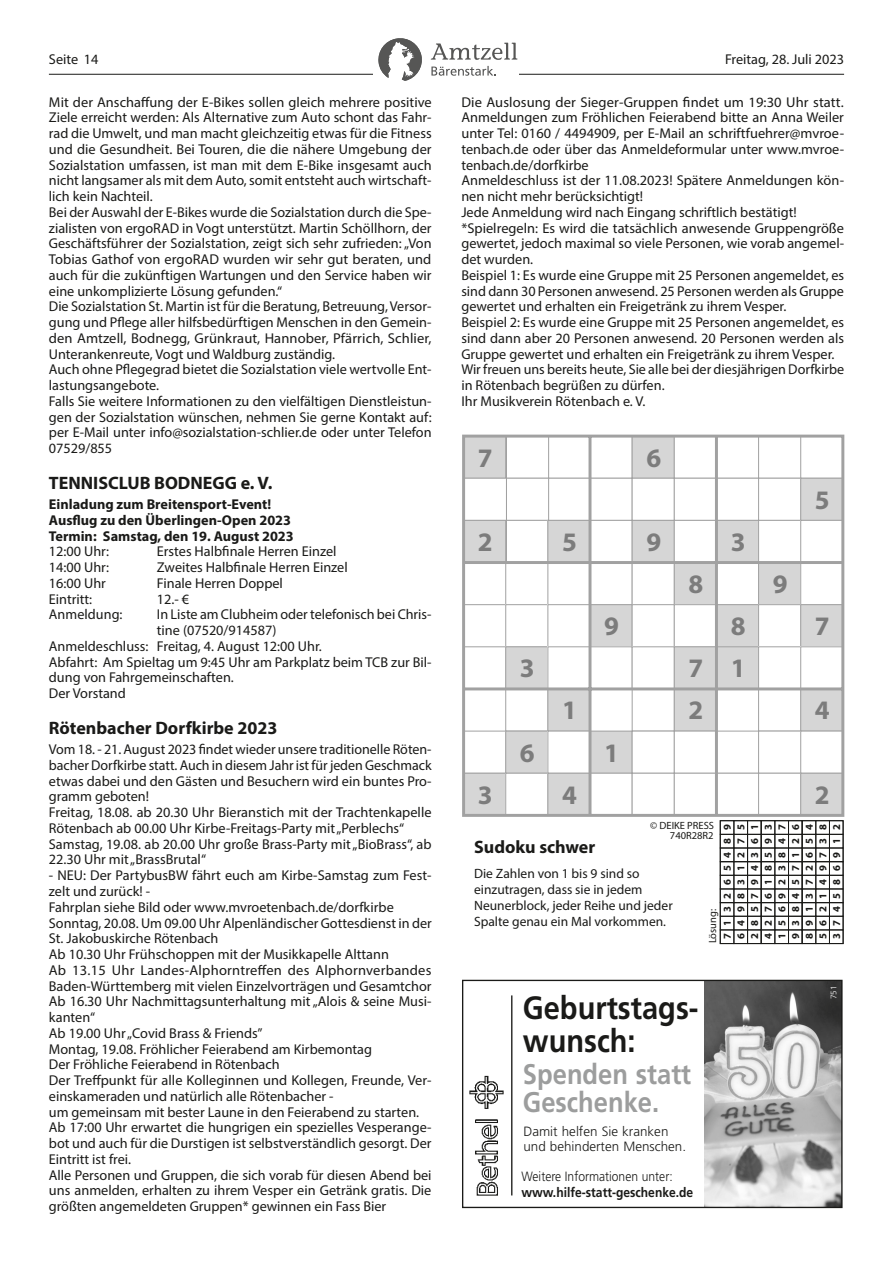
<style>
.page{position:relative;width:893px;height:1263px;background:#fff}
.page>*{position:absolute;margin:0;border:0;box-sizing:border-box;transform-origin:0 0}
.t1{font:700 32.25px/33.6px "Frutiger";color:#1a1a18;scale:.9 1}
.t2{font:700 28.35px/28.3px "Frutiger";color:#9c9d9d;scale:.9 1}
.t3{font:700 26.7px "Myriad Pro";color:#7c7c7c}
.t4{font:700 18px "Myriad Pro";color:#1a1a18}
.t5{font:14.25px/15.8px "Myriad Pro";color:#1a1a18}
.t6{font:700 14.25px/15.8px "Myriad Pro";color:#1a1a18}
.t7{font:13.5px/16.2px "Myriad Pro";color:#1a1a18}
.t8{font:300 13.35px/15.3px "Frutiger";color:#1a1a18}
.t9{font:700 13.35px "Frutiger";color:#1a1a18;scale:.9 1}
.t10{font:300 13.35px "Frutiger";color:#1a1a18;scale:.9 1}
.t11{font:700 10.65px/13.6px "Myriad Pro";letter-spacing:.735em;color:#1a1a18;text-align:justify}
.t12{font:10.5px/10.8px "Myriad Pro";color:#1a1a18;text-align:right}
.t13{font:300 8.1px "Frutiger";color:#fff}
</style>
<div class="page">
<hr style="left:49px;top:74px;width:795px;height:1px;background:#1a1a18">
<div style="left:374px;top:38px;width:145px;height:43px;background:#fff"></div>
<svg style="left:431px;top:66px;width:65px;height:10px"></svg>
<svg style="left:431px;top:43px;width:86px;height:17px"></svg>
<svg style="left:378px;top:38px;width:44px;height:43px"></svg>
<svg style="left:462px;top:435px;width:382px;height:382px"></svg>
<svg style="left:720px;top:820px;width:124px;height:124px"></svg>
<img style="left:704px;top:982px;width:137px;height:224px">
<img style="left:469px;top:1075px;width:35px;height:121px">
<hr style="left:511px;top:995px;width:1px;height:200px;background:#1a1a18">
<div style="left:462px;top:980px;width:381px;height:228px;border:1px solid #1a1a18"></div>
<p class="t5" style="left:49px;top:51px;width:51px">Seite 14</p>
<p class="t5" style="left:725px;top:51px;width:121px">Freitag, 28. Juli 2023</p>
<p class="t5" style="left:49px;top:94px;width:384px">Mit der Anschaffung der E-Bikes sollen gleich mehrere positive Ziele erreicht werden: Als Alternative zum Auto schont das Fahr&shy;rad die Umwelt, und man macht gleichzeitig etwas für die Fitness und die Gesundheit. Bei Touren, die die nähere Umgebung der Sozialstation umfassen, ist man mit dem E-Bike insgesamt auch nicht langsamer als mit dem Auto, somit entsteht auch wirtschaft&shy;lich kein Nachteil.<br>Bei der Auswahl der E-Bikes wurde die Sozialstation durch die Spe&shy;zialisten von ergoRAD in Vogt unterstützt. Martin Schöllhorn, der Geschäftsführer der Sozialstation, zeigt sich sehr zufrieden: „Von Tobias Gathof von ergoRAD wurden wir sehr gut beraten, und auch für die zukünftigen Wartungen und den Service haben wir eine unkomplizierte Lösung gefunden.“<br>Die Sozialstation St. Martin ist für die Beratung, Betreuung, Versor&shy;gung und Pflege aller hilfsbedürftigen Menschen in den Gemein&shy;den Amtzell, Bodnegg, Grünkraut, Hannober, Pfärrich, Schlier, Unterankenreute, Vogt und Waldburg zuständig.<br>Auch ohne Pflegegrad bietet die Sozialstation viele wertvolle Ent&shy;lastungsangebote.<br>Falls Sie weitere Informationen zu den vielfältigen Dienstleistun&shy;gen der Sozialstation wünschen, nehmen Sie gerne Kontakt auf: per E-Mail unter info@sozialstation-schlier.de oder unter Telefon 07529/855</p>
<p class="t4" style="left:49px;top:471px;width:225px">TENNISCLUB BODNEGG e. V.</p>
<p class="t6" style="left:49px;top:496px;width:246px">Einladung zum Breitensport-Event!<br>Ausflug zu den Überlingen-Open 2023<br>Termin: Samstag, den 19. August 2023</p>
<p class="t5" style="left:49px;top:544px;width:62px">12:00 Uhr:</p>
<p class="t5" style="left:157px;top:544px;width:181px">Erstes Halbfinale Herren Einzel</p>
<p class="t5" style="left:49px;top:559px;width:62px">14:00 Uhr:</p>
<p class="t5" style="left:157px;top:559px;width:192px">Zweites Halbfinale Herren Einzel</p>
<p class="t5" style="left:49px;top:575px;width:58px">16:00 Uhr</p>
<p class="t5" style="left:157px;top:575px;width:128px">Finale Herren Doppel</p>
<p class="t5" style="left:49px;top:591px;width:45px">Eintritt:</p>
<p class="t5" style="left:157px;top:591px;width:34px">12.- €</p>
<p class="t5" style="left:49px;top:607px;width:75px">Anmeldung:</p>
<p class="t5" style="left:157px;top:607px;width:276px">In Liste am Clubheim oder telefonisch bei Chris-</p>
<p class="t5" style="left:157px;top:622px;width:121px">tine (07520/914587)</p>
<p class="t5" style="left:49px;top:638px;width:274px">Anmeldeschluss: Freitag, 4. August 12:00 Uhr.</p>
<p class="t5" style="left:49px;top:654px;width:384px">Abfahrt: Am Spieltag um 9:45 Uhr am Parkplatz beim TCB zur Bil-</p>
<p class="t5" style="left:49px;top:670px;width:186px">dung von Fahrgemeinschaften.</p>
<p class="t5" style="left:49px;top:685px;width:78px">Der Vorstand</p>
<p class="t4" style="left:49px;top:716px;width:230px">Rötenbacher Dorfkirbe 2023</p>
<p class="t5" style="left:49px;top:741px;width:384px">Vom 18. - 21. August 2023 findet wieder unsere traditionelle Röten&shy;bacher Dorfkirbe statt. Auch in diesem Jahr ist für jeden Geschmack etwas dabei und den Gästen und Besuchern wird ein buntes Pro&shy;gramm geboten!<br>Freitag, 18.08. ab 20.30 Uhr Bieranstich mit der Trachtenkapelle Rötenbach ab 00.00 Uhr Kirbe-Freitags-Party mit „Perblechs“ Samstag, 19.08. ab 20.00 Uhr große Brass-Party mit „BioBrass“, ab 22.30 Uhr mit „BrassBrutal“</p>
<p class="t5" style="left:49px;top:867px;width:384px">- NEU: Der PartybusBW fährt euch am Kirbe-Samstag zum Fest&shy;zelt und zurück! -<br>Fahrplan siehe Bild oder www.mvroetenbach.de/dorfkirbe Sonntag, 20.08. Um 09.00 Uhr Alpenländischer Gottesdienst in der St. Jakobuskirche Rötenbach<br>Ab 10.30 Uhr Frühschoppen mit der Musikkapelle Alttann<br>Ab 13.15 Uhr Landes-Alphorntreffen des Alphornverbandes Baden-Württemberg mit vielen Einzelvorträgen und Gesamtchor Ab 16.30 Uhr Nachmittagsunterhaltung mit „Alois &amp; seine Musi&shy;kanten“<br>Ab 19.00 Uhr „Covid Brass &amp; Friends”<br>Montag, 19.08. Fröhlicher Feierabend am Kirbemontag<br>Der Fröhliche Feierabend in Rötenbach<br>Der Treffpunkt für alle Kolleginnen und Kollegen, Freunde, Ver&shy;einskameraden und natürlich alle Rötenbacher -<br>um gemeinsam mit bester Laune in den Feierabend zu starten.<br>Ab 17:00 Uhr erwartet die hungrigen ein spezielles Vesperange&shy;bot und auch für die Durstigen ist selbstverständlich gesorgt. Der Eintritt ist frei.<br>Alle Personen und Gruppen, die sich vorab für diesen Abend bei uns anmelden, erhalten zu ihrem Vesper ein Getränk gratis. Die größten angemeldeten Gruppen* gewinnen ein Fass Bier</p>
<p class="t5" style="left:461px;top:94px;width:384px">Die Auslosung der Sieger-Gruppen findet um 19:30 Uhr statt.<br>Anmeldungen zum Fröhlichen Feierabend bitte an Anna Weiler unter Tel: 0160 / 4494909, per E-Mail an schriftfuehrer@mvroe&shy;tenbach.de oder über das Anmeldeformular unter www.mvroe&shy;tenbach.de/dorfkirbe<br>Anmeldeschluss ist der 11.08.2023! Spätere Anmeldungen kön&shy;nen nicht mehr berücksichtigt!<br>Jede Anmeldung wird nach Eingang schriftlich bestätigt! *Spielregeln: Es wird die tatsächlich anwesende Gruppengröße gewertet, jedoch maximal so viele Personen, wie vorab angemel&shy;det wurden.<br>Beispiel 1: Es wurde eine Gruppe mit 25 Personen angemeldet, es sind dann 30 Personen anwesend. 25 Personen werden als Gruppe gewertet und erhalten ein Freigeträ nk zu ihrem Vesper.<br>Beispiel 2: Es wurde eine Gruppe mit 25 Personen angemeldet, es sind dann aber 20 Personen anwesend. 20 Personen werden als Gruppe gewertet und erhalten ein Freigeträ nk zu ihrem Vesper.<br>Wir freuen uns bereits heute, Sie alle bei der diesjährigen Dorfkirbe in Rötenbach begrüßen zu dürfen.<br>Ihr Musikverein Rötenbach e. V.</p>
<h3 class="t3" style="left:478px;top:440px;width:16px">7</h3>
<h3 class="t3" style="left:646px;top:440px;width:16px">6</h3>
<h3 class="t3" style="left:815px;top:482px;width:16px">5</h3>
<h3 class="t3" style="left:478px;top:524px;width:16px">2</h3>
<h3 class="t3" style="left:562px;top:524px;width:16px">5</h3>
<h3 class="t3" style="left:646px;top:524px;width:16px">9</h3>
<h3 class="t3" style="left:731px;top:524px;width:16px">3</h3>
<h3 class="t3" style="left:688px;top:566px;width:16px">8</h3>
<h3 class="t3" style="left:773px;top:566px;width:16px">9</h3>
<h3 class="t3" style="left:604px;top:609px;width:16px">9</h3>
<h3 class="t3" style="left:731px;top:609px;width:16px">8</h3>
<h3 class="t3" style="left:815px;top:609px;width:16px">7</h3>
<h3 class="t3" style="left:520px;top:651px;width:16px">3</h3>
<h3 class="t3" style="left:688px;top:651px;width:58px">7 1</h3>
<h3 class="t3" style="left:562px;top:693px;width:16px">1</h3>
<h3 class="t3" style="left:688px;top:693px;width:16px">2</h3>
<h3 class="t3" style="left:815px;top:693px;width:16px">4</h3>
<h3 class="t3" style="left:520px;top:735px;width:16px">6</h3>
<h3 class="t3" style="left:604px;top:735px;width:16px">1</h3>
<h3 class="t3" style="left:478px;top:777px;width:16px">3</h3>
<h3 class="t3" style="left:562px;top:777px;width:16px">4</h3>
<h3 class="t3" style="left:815px;top:777px;width:16px">2</h3>
<p class="t11" style="left:720px;top:939px;width:117px;rotate:-90deg">713265489<br>649831275<br>285794361<br>427618593<br>156923847<br>938457126<br>891372654<br>562149738<br>374586912</p>
<p class="t12" style="left:650px;top:819px;width:65px">© DEIKE PRESS<br>740R28R2</p>
<p class="t4" style="left:474px;top:835px;width:123px">Sudoku schwer</p>
<p class="t7" style="left:474px;top:865px;width:200px">Die Zahlen von 1 bis 9 sind so einzutragen, dass sie in jedem<br>Neunerblock, jeder Reihe und jeder<br>Spalte genau ein Mal vorkommen.</p>
<p class="t12" style="left:707px;top:943px;width:36px;rotate:-90deg">Lösung:</p>
<p class="t13" style="left:829px;top:999px;width:15px;rotate:-90deg">751</p>
<h1 class="t1" style="left:523px;top:990px;width:197px">Geburtstags&shy;wunsch:</h1>
<h2 class="t2" style="left:523px;top:1060px;width:188px">Spenden statt<br>Geschenke.</h2>
<p class="t8" style="left:523px;top:1123px;width:164px">Damit helfen Sie kranken und behinderten Menschen.</p>
<p class="t10" style="left:521px;top:1169px;width:170px">Weitere Informationen unter:</p>
<p class="t9" style="left:521px;top:1184px;width:192px">www.hilfe-statt-geschenke.de</p>
</div>
